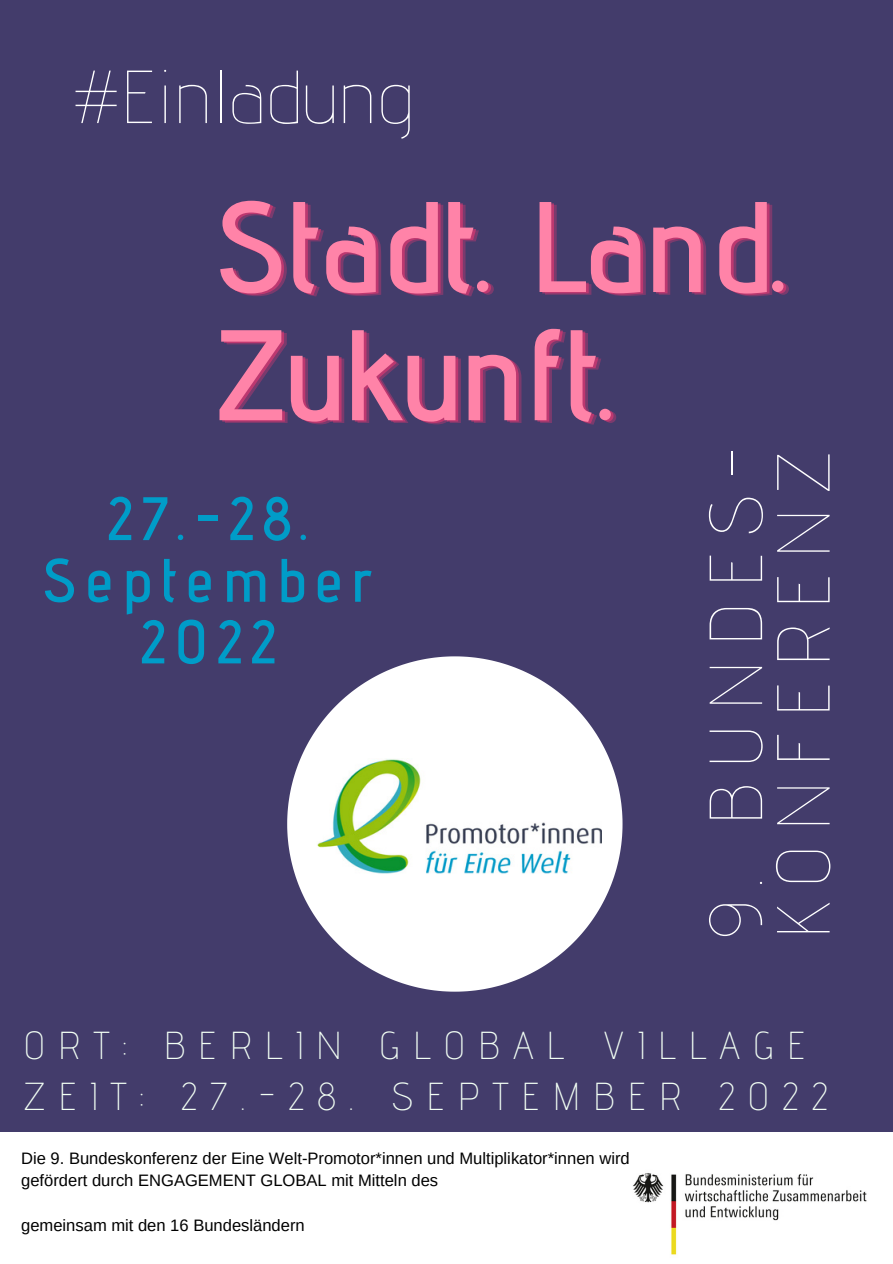
<style>
.page{position:relative;width:893px;height:1264px;background:#fff}
.page>*{position:absolute;margin:0;border:0;box-sizing:border-box;transform-origin:0 0}
.t1{font:600 128.55px/128.1px "Advent Pro";color:#ff83a8}
.t2{font:100 75px/67.5px "Advent Pro";letter-spacing:.21em;color:#fff}
.t3{font:100 75px "Advent Pro";letter-spacing:.03em;color:#fff}
.t4{font:600 61.2px/61.7px "Advent Pro";letter-spacing:.15em;color:#009cc8;text-align:center}
.t5{font:200 39px/51.8px "Advent Pro";letter-spacing:.34em;color:#f2fff4}
.t6{font:16.5px/22.5px "Arimo";color:#000}
</style>
<div class="page">
<div style="left:0;top:0;width:892px;height:1262px;background:#433c6b"></div>
<svg style="left:287px;top:656px;width:335px;height:335px;fill:#fff"></svg>
<img style="left:316px;top:758px;width:285px;height:116px">
<div style="left:0;top:1132px;width:892px;height:129px;background:#fff"></div>
<img style="left:633px;top:1173px;width:234px;height:82px">
<h2 class="t3" style="left:73px;top:51px;width:341px">#Einladung</h2>
<h1 class="t1" style="left:215px;top:181px;width:575px">Stadt. Land.<br>Zukunft.</h1>
<h3 class="t4" style="left:43px;top:487px;width:332px">27.-28.<br>September<br>2022</h3>
<h2 class="t2" style="left:700px;top:938px;width:492px;rotate:-90deg">9. BUNDES-<br>KONFERENZ</h2>
<h3 class="t5" style="left:24px;top:1018px;width:805px">ORT: BERLIN GLOBAL VILLAGE<br>ZEIT: 27.-28. SEPTEMBER 2022</h3>
<p class="t6" style="left:21px;top:1146px;width:610px">Die 9. Bundeskonferenz der Eine Welt-Promotor*innen und Multiplikator*innen wird gefördert durch ENGAGEMENT GLOBAL mit Mitteln des</p>
<p class="t6" style="left:21px;top:1214px;width:285px">gemeinsam mit den 16 Bundesländern</p>
</div>
